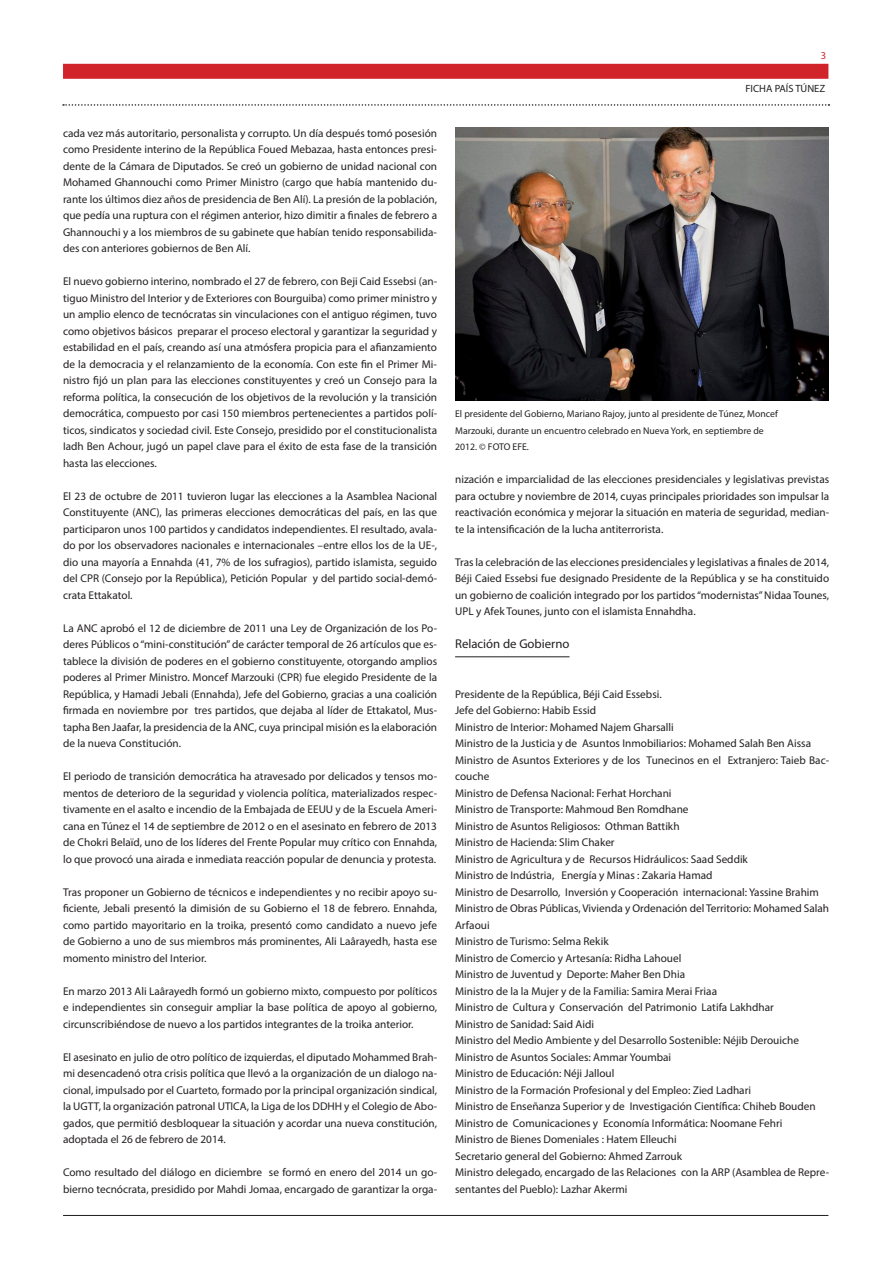
<style>
.page{position:relative;width:893px;height:1263px;background:#fff}
.page>*{position:absolute;margin:0;border:0;box-sizing:border-box;transform-origin:0 0}
.t1{font:12.75px "Myriad Pro";color:#231f20}
.t2{font:11.25px/16.5px "Myriad Pro";color:#231f20;text-align:justify}
.t3{font:10.5px "Myriad Pro";color:#231f20}
.t4{font:10.5px "Myriad Pro";color:#d1232a}
.t5{font:9.75px/16.5px "Myriad Pro";color:#231f20}
</style>
<div class="page">
<div style="left:63px;top:64px;width:765px;height:15px;background:#d1232a"></div>
<hr style="left:63px;top:1215px;width:765px;height:1px;background:#231f20">
<svg style="left:63px;top:104px;width:766px;height:2px"></svg>
<hr style="left:455px;top:656px;width:115px;height:1px;background:#231f20">
<img style="left:455px;top:128px;width:374px;height:272px">
<p class="t2" style="left:63px;top:124px;width:376px">cada vez más autoritario, personalista y corrupto. Un día después tomó posesión como Presidente interino de la República Foued Mebazaa, hasta entonces presi&shy;dente de la Cámara de Diputados. Se creó un gobierno de unidad nacional con Mohamed Ghannouchi como Primer Ministro (cargo que había mantenido du&shy;rante los últimos diez años de presidencia de Ben Alí). La presión de la población, que pedía una ruptura con el régimen anterior, hizo dimitir a finales de febrero a Ghannouchi y a los miembros de su gabinete que habían tenido responsabilida&shy;des con anteriores gobiernos de Ben Alí.</p>
<p class="t2" style="left:63px;top:273px;width:376px">El nuevo gobierno interino, nombrado el 27 de febrero, con Beji Caid Essebsi (an&shy;tiguo Ministro del Interior y de Exteriores con Bourguiba) como primer ministro y un amplio elenco de tecnócratas sin vinculaciones con el antiguo régimen, tuvo como objetivos básicos preparar el proceso electoral y garantizar la seguridad y estabilidad en el país, creando así una atmósfera propicia para el afianzamiento de la democracia y el relanzamiento de la economía. Con este fin el Primer Mi&shy;nistro fijó un plan para las elecciones constituyentes y creó un Consejo para la reforma política, la consecución de los objetivos de la revolución y la transición democrática, compuesto por casi 150 miembros pertenecientes a partidos polí&shy;ticos, sindicatos y sociedad civil. Este Consejo, presidido por el constitucionalista Iadh Ben Achour, jugó un papel clave para el éxito de esta fase de la transición hasta las elecciones.</p>
<p class="t2" style="left:63px;top:487px;width:376px">El 23 de octubre de 2011 tuvieron lugar las elecciones a la Asamblea Nacional Constituyente (ANC), las primeras elecciones democráticas del país, en las que participaron unos 100 partidos y candidatos independientes. El resultado, avala&shy;do por los observadores nacionales e internacionales –entre ellos los de la UE-, dio una mayoría a Ennahda (41, 7% de los sufragios), partido islamista, seguido del CPR (Consejo por la República), Petición Popular y del partido social-demó&shy;crata Ettakatol.</p>
<p class="t2" style="left:63px;top:619px;width:376px">La ANC aprobó el 12 de diciembre de 2011 una Ley de Organización de los Po&shy;deres Públicos o “mini-constitución” de carácter temporal de 26 artículos que es&shy;tablece la división de poderes en el gobierno constituyente, otorgando amplios poderes al Primer Ministro. Moncef Marzouki (CPR) fue elegido Presidente de la República, y Hamadi Jebali (Ennahda), Jefe del Gobierno, gracias a una coalición firmada en noviembre por tres partidos, que dejaba al líder de Ettakatol, Mus&shy;tapha Ben Jaafar, la presidencia de la ANC, cuya principal misión es la elaboración de la nueva Constitución.</p>
<p class="t2" style="left:63px;top:768px;width:376px">El periodo de transición democrática ha atravesado por delicados y tensos mo&shy;mentos de deterioro de la seguridad y violencia política, materializados respec&shy;tivamente en el asalto e incendio de la Embajada de EEUU y de la Escuela Ameri&shy;cana en Túnez el 14 de septiembre de 2012 o en el asesinato en febrero de 2013 de Chokri Belaïd, uno de los líderes del Frente Popular muy crítico con Ennahda, lo que provocó una airada e inmediata reacción popular de denuncia y protesta.</p>
<p class="t2" style="left:63px;top:883px;width:376px">Tras proponer un Gobierno de técnicos e independientes y no recibir apoyo su&shy;ficiente, Jebali presentó la dimisión de su Gobierno el 18 de febrero. Ennahda, como partido mayoritario en la troika, presentó como candidato a nuevo jefe de Gobierno a uno de sus miembros más prominentes, Ali Laârayedh, hasta ese momento ministro del Interior.</p>
<p class="t2" style="left:63px;top:982px;width:376px">En marzo 2013 Ali Laârayedh formó un gobierno mixto, compuesto por políticos e independientes sin conseguir ampliar la base política de apoyo al gobierno, circunscribiéndose de nuevo a los partidos integrantes de la troika anterior.</p>
<p class="t2" style="left:63px;top:1048px;width:376px">El asesinato en julio de otro político de izquierdas, el diputado Mohammed Brah&shy;mi desencadenó otra crisis política que llevó a la organización de un dialogo na&shy;cional, impulsado por el Cuarteto, formado por la principal organización sindical, la UGTT, la organización patronal UTICA, la Liga de los DDHH y el Colegio de Abo&shy;gados, que permitió desbloquear la situación y acordar una nueva constitución, adoptada el 26 de febrero de 2014.</p>
<p class="t2" style="left:63px;top:1164px;width:376px">Como resultado del diálogo en diciembre se formó en enero del 2014 un go&shy;bierno tecnócrata, presidido por Mahdi Jomaa, encargado de garantizar la orga-</p>
<p class="t4" style="left:821px;top:49px;width:7px">3</p>
<p class="t3" style="left:745px;top:82px;width:81px">FICHA PAÍS TÚNEZ</p>
<p class="t5" style="left:455px;top:405px;width:324px">El presidente del Gobierno, Mariano Rajoy, junto al presidente de Túnez, Moncef<br>Marzouki, durante un encuentro celebrado en Nueva York, en septiembre de<br>2012. © FOTO EFE.</p>
<p class="t2" style="left:455px;top:471px;width:376px">nización e imparcialidad de las elecciones presidenciales y legislativas previstas para octubre y noviembre de 2014, cuyas principales prioridades son impulsar la reactivación económica y mejorar la situación en materia de seguridad, median&shy;te la intensificación de la lucha antiterrorista.</p>
<p class="t2" style="left:455px;top:553px;width:376px">Tras la celebración de las elecciones presidenciales y legislativas a finales de 2014, Béji Caied Essebsi fue designado Presidente de la República y se ha constituido un gobierno de coalición integrado por los partidos “modernistas” Nidaa Tounes, UPL y Afek Tounes, junto con el islamista Ennahdha.</p>
<p class="t1" style="left:455px;top:636px;width:116px">Relación de Gobierno</p>
<p class="t2" style="left:455px;top:685px;width:376px;text-align:left">Presidente de la República, Béji Caid Essebsi.<br>Jefe del Gobierno: Habib Essid<br>Ministro de Interior: Mohamed Najem Gharsalli<br>Ministro de la Justicia y de Asuntos Inmobiliarios: Mohamed Salah Ben Aissa Ministro de Asuntos Exteriores y de los Tunecinos en el Extranjero: Taieb Bac&shy;couche<br>Ministro de Defensa Nacional: Ferhat Horchani<br>Ministro de Transporte: Mahmoud Ben Romdhane<br>Ministro de Asuntos Religiosos: Othman Battikh<br>Ministro de Hacienda: Slim Chaker<br>Ministro de Agricultura y de Recursos Hidráulicos: Saad Seddik<br>Ministro de Indústria, Energía y Minas : Zakaria Hamad<br>Ministro de Desarrollo, Inversión y Cooperación internacional: Yassine Brahim Ministro de Obras Públicas, Vivienda y Ordenación del Territorio: Mohamed Salah Arfaoui<br>Ministro de Turismo: Selma Rekik<br>Ministro de Comercio y Artesanía: Ridha Lahouel<br>Ministro de Juventud y Deporte: Maher Ben Dhia<br>Ministro de la la Mujer y de la Familia: Samira Merai Friaa<br>Ministro de Cultura y Conservación del Patrimonio Latifa Lakhdhar<br>Ministro de Sanidad: Said Aidi<br>Ministro del Medio Ambiente y del Desarrollo Sostenible: Néjib Derouiche Ministro de Asuntos Sociales: Ammar Youmbai<br>Ministro de Educación: Néji Jalloul<br>Ministro de la Formación Profesional y del Empleo: Zied Ladhari<br>Ministro de Enseñanza Superior y de Investigación Científica: Chiheb Bouden Ministro de Comunicaciones y Economía Informática: Noomane Fehri<br>Ministro de Bienes Domeniales : Hatem Elleuchi<br>Secretario general del Gobierno: Ahmed Zarrouk<br>Ministro delegado, encargado de las Relaciones con la ARP (Asamblea de Repre&shy;sentantes del Pueblo): Lazhar Akermi</p>
</div>
